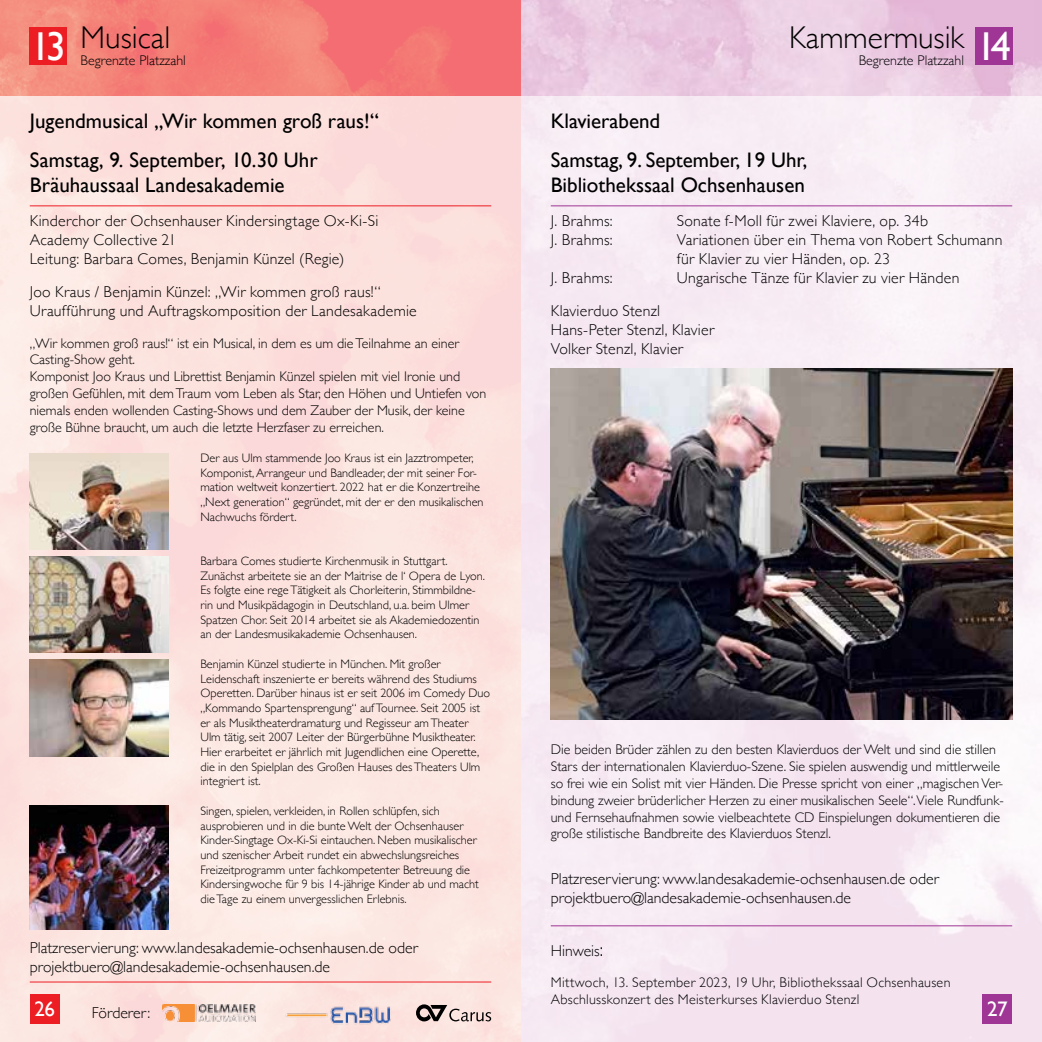
<style>
.page{position:relative;width:1042px;height:1042px;background:#fff}
.page>*{position:absolute;margin:0;border:0;box-sizing:border-box;transform-origin:0 0}
.t1{font:40.25px "Gill Sans";color:#fff}
.t2{font:300 31.5px "Gill Sans";color:#000}
.t3{font:21px/39.2px "Gill Sans";color:#000}
.t4{font:21px "Gill Sans";color:#fff}
.t5{font:300 15.75px/18.9px "Gill Sans";letter-spacing:.015em;color:#000}
.t6{font:300 14px/16.8px "Gill Sans";color:#000}
.t7{font:300 14px/16.8px "Gill Sans";letter-spacing:.02em;color:#000}
.t8{font:300 12.25px/14.7px "Gill Sans";color:#000}
.s1{font-size:19.25px}
</style>
<div class="page">
<img style="left:0;top:0;width:1042px;height:96px">
<div style="left:521px;top:96px;width:521px;height:946px;background:#f7ebf3"></div>
<div style="left:975px;top:27px;width:37px;height:37px;background:#9f3594"></div>
<hr style="left:551px;top:205px;width:461px;height:1px;background:#9f3594">
<hr style="left:551px;top:925px;width:461px;height:1px;background:#9f3594">
<img style="left:551px;top:369px;width:461px;height:351px">
<div style="left:0;top:96px;width:521px;height:946px;background:#fce3df"></div>
<hr style="left:30px;top:205px;width:461px;height:1px;background:#ed1d24">
<hr style="left:30px;top:981px;width:461px;height:1px;background:#ed1d24">
<div style="left:30px;top:27px;width:37px;height:37px;background:#ed1d24"></div>
<img style="left:162px;top:1004px;width:93px;height:17px">
<img style="left:285px;top:1006px;width:106px;height:19px">
<svg style="left:416px;top:1004px;width:75px;height:17px"></svg>
<img style="left:30px;top:806px;width:139px;height:124px">
<img style="left:30px;top:660px;width:139px;height:96px">
<img style="left:30px;top:557px;width:139px;height:96px">
<img style="left:30px;top:453px;width:139px;height:97px">
<div style="left:30px;top:994px;width:30px;height:30px;background:#ed1d24"></div>
<div style="left:982px;top:994px;width:30px;height:30px;background:#9f3594"></div>
<h1 class="t1" style="left:31px;top:23px;width:37px">13</h1>
<h2 class="t2" style="left:81px;top:13px;width:91px">Musical</h2>
<p class="t6" style="left:81px;top:51px;width:107px">Begrenzte Platzzahl</p>
<h2 class="t2" style="left:789px;top:13px;width:176px">Kammermusik</h2>
<p class="t6" style="left:859px;top:51px;width:107px">Begrenzte Platzzahl</p>
<h1 class="t1" style="left:976px;top:23px;width:36px">14</h1>
<h3 class="t3" style="left:30px;top:101px;width:351px">Jugendmusical „Wir kommen groß raus!“<br>Samstag, 9. September, 10.30 Uhr</h3>
<h3 class="t3" style="left:30px;top:165px;width:256px">Bräuhaussaal Landesakademie</h3>
<p class="t5" style="left:30px;top:211px;width:350px">Kinderchor der Ochsenhauser Kindersingtage Ox-Ki-Si<br>Academy Collective 21<br>Leitung: Barbara Comes, Benjamin Künzel (Regie)</p>
<p class="t5" style="left:30px;top:282px;width:388px">Joo Kraus / Benjamin Künzel: „Wir kommen groß raus!“<br>Uraufführung und Auftragskomposition der Landesakademie</p>
<p class="t6" style="left:30px;top:334px;width:458px">„Wir kommen groß raus!“ ist ein Musical, in dem es um die Teilnahme an einer Casting-Show geht.<br>Komponist Joo Kraus und Librettist Benjamin Künzel spielen mit viel Ironie und großen Gefühlen, mit dem Traum vom Leben als Star, den Höhen und Untiefen von niemals enden wollenden Casting-Shows und dem Zauber der Musik, der keine große Bühne braucht, um auch die letzte Herzfaser zu erreichen.</p>
<p class="t8" style="left:200px;top:450px;width:285px">Der aus Ulm stammende Joo Kraus ist ein Jazztrompeter, Komponist, Arrangeur und Bandleader, der mit seiner For&shy;mation weltweit konzertiert. 2022 hat er die Konzertreihe „Next generation“ gegründet, mit der er den musikalischen Nachwuchs fördert.</p>
<p class="t8" style="left:200px;top:553px;width:286px">Barbara Comes studierte Kirchenmusik in Stuttgart.<br>Zunächst arbeitete sie an der Maitrise de l‘ Opera de Lyon.<br>Es folgte eine rege Tätigkeit als Chorleiterin, Stimmbildne&shy;rin und Musikpädagogin in Deutschland, u.a. beim Ulmer Spatzen Chor. Seit 2014 arbeitet sie als Akademiedozentin an der Landesmusikakademie Ochsenhausen.</p>
<p class="t8" style="left:200px;top:656px;width:291px">Benjamin Künzel studierte in München. Mit großer Leidenschaft inszenierte er bereits während des Studiums Operetten. Darüber hinaus ist er seit 2006 im Comedy Duo „Kommando Spartensprengung“ auf Tournee. Seit 2005 ist er als Musiktheaterdramaturg und Regisseur am Theater Ulm tätig, seit 2007 Leiter der Bürgerbühne Musiktheater.<br>Hier erarbeitet er jährlich mit Jugendlichen eine Operette, die in den Spielplan des Großen Hauses des Theaters Ulm integriert ist.</p>
<p class="t8" style="left:200px;top:803px;width:280px">Singen, spielen, verkleiden, in Rollen schlüpfen, sich ausprobieren und in die bunte Welt der Ochsenhauser Kinder-Singtage Ox-Ki-Si eintauchen. Neben musikalischer und szenischer Arbeit rundet ein abwechslungsreiches Freizeitprogramm unter fachkompetenter Betreuung die Kindersingwoche für 9 bis 14-jährige Kinder ab und macht die Tage zu einem unvergesslichen Erlebnis.</p>
<p class="t5" style="left:30px;top:937px;width:390px">Platzreservierung: www.landesakademie-ochsenhausen.de oder projektbuero@landesakademie-ochsenhausen.de</p>
<h3 class="t4" style="left:34px;top:997px;width:22px">26</h3>
<h3 class="t4" style="left:987px;top:997px;width:22px">27</h3>
<h3 class="t3" style="left:551px;top:101px;width:258px">Klavierabend<br>Samstag, 9. September, 19 Uhr,</h3>
<h3 class="t3" style="left:551px;top:165px;width:256px">Bibliothekssaal Ochsenhausen</h3>
<p class="t5" style="left:551px;top:211px;width:63px">J. Brahms:</p>
<p class="t5" style="left:677px;top:211px;width:253px">Sonate f-Moll für zwei Klaviere, op. 34b</p>
<p class="t5" style="left:551px;top:230px;width:63px">J. Brahms:</p>
<p class="t5" style="left:677px;top:230px;width:327px">Variationen über ein Thema von Robert Schumann für Klavier zu vier Händen, op. 23</p>
<p class="t5" style="left:551px;top:268px;width:63px">J. Brahms:</p>
<p class="t5" style="left:677px;top:268px;width:284px">Ungarische Tänze für Klavier zu vier Händen</p>
<p class="t5" style="left:551px;top:300px;width:165px">Klavierduo Stenzl<br>Hans-Peter Stenzl, Klavier<br>Volker Stenzl, Klavier</p>
<p class="t6" style="left:551px;top:741px;width:454px">Die beiden Brüder zählen zu den besten Klavierduos der Welt und sind die stillen Stars der internationalen Klavierduo-Szene. Sie spielen auswendig und mittlerweile so frei wie ein Solist mit vier Händen. Die Presse spricht von einer „magischen Ver&shy;bindung zweier brüderlicher Herzen zu einer musikalischen Seele“.Viele Rundfunk&shy;und Fernsehaufnahmen sowie vielbeachtete CD Einspielungen dokumentieren die große stilistische Bandbreite des Klavierduos Stenzl.</p>
<p class="t5" style="left:551px;top:869px;width:390px">Platzreservierung: www.landesakademie-ochsenhausen.de oder projektbuero@landesakademie-ochsenhausen.de</p>
<p class="t5" style="left:551px;top:940px;width:54px">Hinweis<span class="s1">:</span></p>
<p class="t7" style="left:551px;top:973px;width:401px">Mittwoch, 13. September 2023, 19 Uhr, Bibliothekssaal Ochsenhausen<br>Abschlusskonzert des Meisterkurses Klavierduo Stenzl</p>
<p class="t5" style="left:92px;top:1002px;width:60px">Förderer:</p>
</div>
